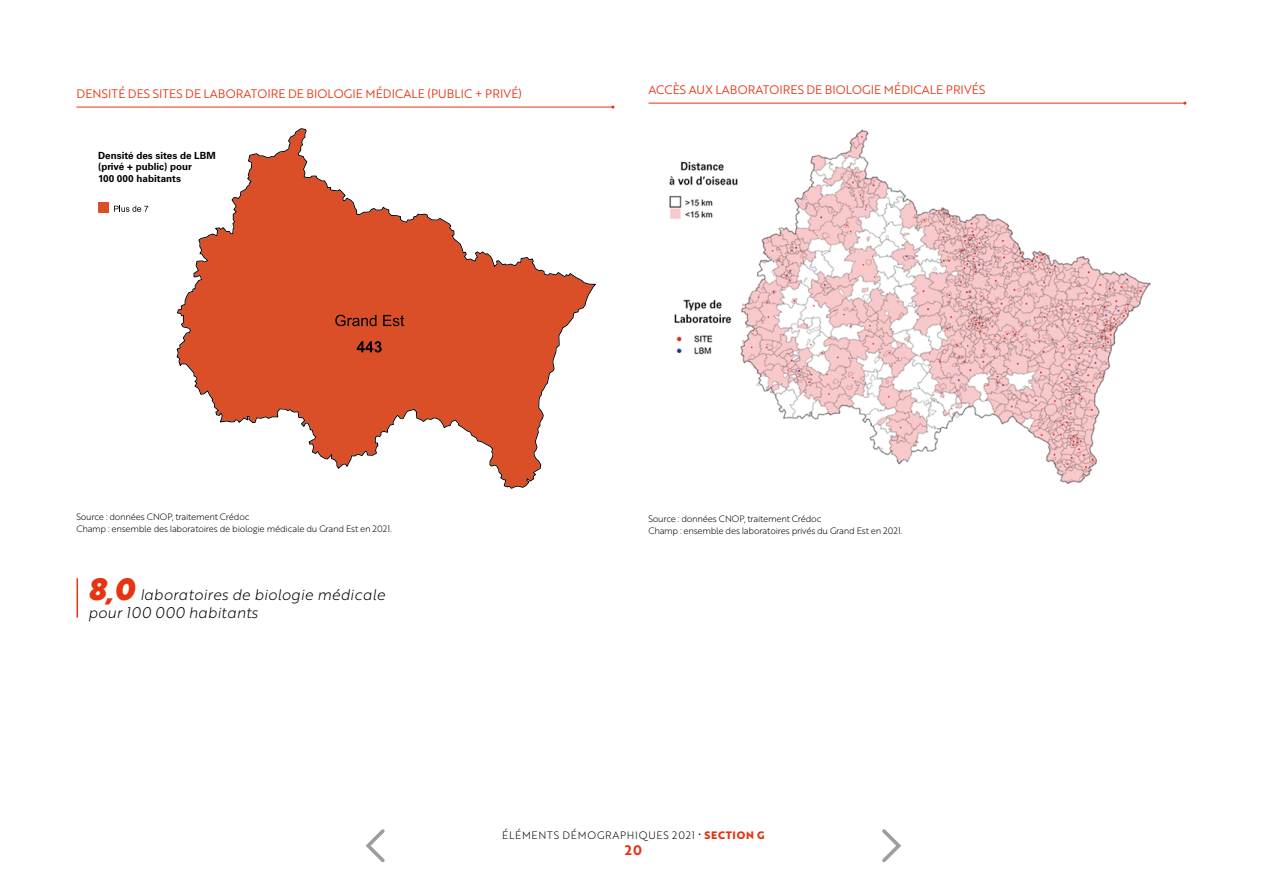
<style>
.page{position:relative;width:1263px;height:893px;background:#fff}
.page>*{position:absolute;margin:0;border:0;box-sizing:border-box;transform-origin:0 0}
.t1{font:15px/18px "Brother 1816 Light Italic";color:#000}
.t2{font:13.5px "Brother 1816 Bold";color:#e63312}
.t3{font:12px "Brother 1816 Book";letter-spacing:.01em;color:#e63312}
.t4{font:10.5px "Brother 1816 Light";letter-spacing:.07em;color:#000}
.t5{font:700 9.9px/11.9px "Univers LT Std";color:#000}
.t6{font:9px/12px "Brother 1816 Light";letter-spacing:-.03em;color:#000}
.s1{font-family:"Brother 1816 Black Italic";font-size:30px;color:#e63312}
.s2{font-family:"Brother 1816 Extra";font-weight:700;color:#e63312}
</style>
<div class="page">
<svg style="left:365px;top:829px;width:20px;height:34px"></svg>
<svg style="left:882px;top:829px;width:19px;height:34px"></svg>
<hr style="left:77px;top:107px;width:536px;height:1px;background:#e63312">
<svg style="left:177px;top:128px;width:419px;height:361px"></svg>
<svg style="left:335px;top:315px;width:41px;height:11px"></svg>
<svg style="left:383px;top:315px;width:21px;height:11px"></svg>
<svg style="left:357px;top:341px;width:25px;height:12px"></svg>
<div style="left:98px;top:203px;width:11px;height:10px;background:#da4f27"></div>
<svg style="left:114px;top:206px;width:34px;height:6px"></svg>
<hr style="left:77px;top:578px;width:1px;height:40px;background:#e63312">
<hr style="left:648px;top:103px;width:537px;height:1px;background:#e63312">
<img style="left:669px;top:129px;width:482px;height:355px">
<h3 class="t3" style="left:77px;top:85px;width:447px">DENSITÉ DES SITES DE LABORATOIRE DE BIOLOGIE MÉDICALE (PUBLIC + PRIVÉ)</h3>
<p class="t5" style="left:98px;top:149px;width:119px">Densité des sites de LBM (privé + public) pour<br>100 000 habitants</p>
<h3 class="t3" style="left:648px;top:81px;width:338px">ACCÈS AUX LABORATOIRES DE BIOLOGIE MÉDICALE PRIVÉS</h3>
<p class="t6" style="left:77px;top:511px;width:317px">Source : données CNOP, traitement Crédoc<br>Champ : ensemble des laboratoires de biologie médicale du Grand Est en 2021.</p>
<h1 class="t1" style="left:88px;top:585px;width:299px"><span class="s1">8,0</span> laboratoires de biologie médicale pour 100 000 habitants</h1>
<p class="t6" style="left:648px;top:513px;width:256px">Source : données CNOP, traitement Crédoc<br>Champ : ensemble des laboratoires privés du Grand Est en 2021.</p>
<p class="t4" style="left:502px;top:827px;width:264px">ÉLÉMENTS DÉMOGRAPHIQUES 2021 • <span class="s2">SECTION G</span></p>
<h2 class="t2" style="left:625px;top:840px;width:18px">20</h2>
</div>
